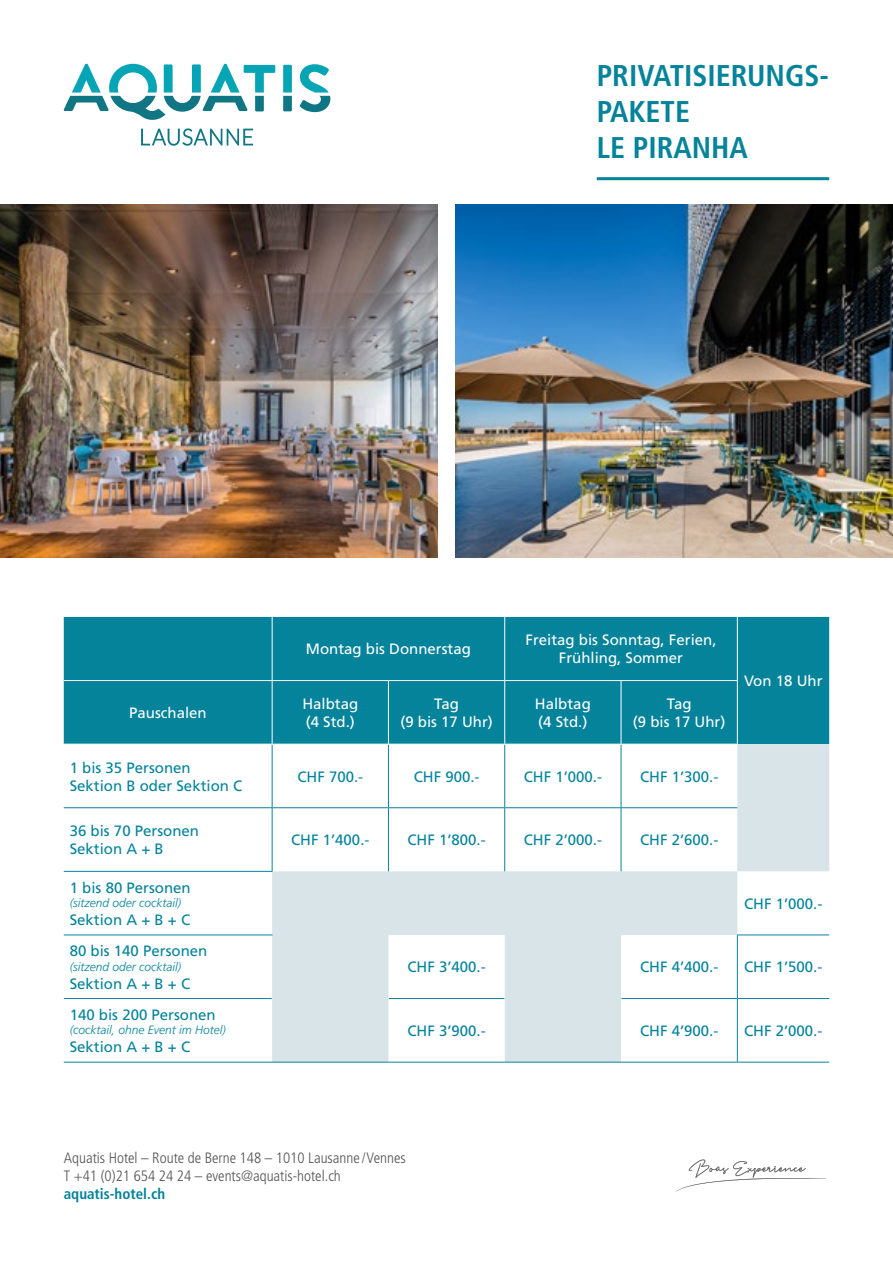
<style>
.page{position:relative;width:893px;height:1263px;background:#fff}
.page>*{position:absolute;margin:0;border:0;box-sizing:border-box;transform-origin:0 0}
.t1{font:700 condensed 30px/36px "Frutiger LT Std";color:#04839b}
.t2{font:15px/18px "Frutiger LT Std";color:#04839b}
.t3{font:15px/18px "Frutiger LT Std";color:#fff;text-align:center}
.t4{font:300 condensed 15px/18px "Frutiger LT Std";color:#555454}
.t5{font:700 condensed 15px "Frutiger LT Std";color:#04839b}
.t6{font:italic 300 12px "Frutiger LT Std";color:#04839b}
</style>
<div class="page">
<img style="left:0;top:204px;width:438px;height:353px">
<img style="left:455px;top:204px;width:438px;height:353px">
<hr style="left:597px;top:177px;width:232px;height:3px;background:#04839b">
<svg style="left:676px;top:1159px;width:150px;height:33px"></svg>
<div style="left:64px;top:617px;width:765px;height:127px;background:#04839b"></div>
<svg style="left:272px;top:744px;width:557px;height:318px"></svg>
<hr style="left:272px;top:744px;width:1px;height:63px;background:#04839b">
<hr style="left:388px;top:744px;width:1px;height:63px;background:#04839b">
<hr style="left:504px;top:744px;width:1px;height:63px;background:#04839b">
<hr style="left:621px;top:744px;width:1px;height:63px;background:#04839b">
<hr style="left:64px;top:807px;width:208px;height:1px;background:#04839b">
<hr style="left:272px;top:807px;width:116px;height:1px;background:#04839b">
<hr style="left:272px;top:808px;width:1px;height:63px;background:#04839b">
<hr style="left:388px;top:807px;width:117px;height:1px;background:#04839b">
<hr style="left:388px;top:808px;width:1px;height:63px;background:#04839b">
<hr style="left:505px;top:807px;width:116px;height:1px;background:#04839b">
<hr style="left:504px;top:808px;width:1px;height:63px;background:#04839b">
<hr style="left:621px;top:807px;width:116px;height:1px;background:#04839b">
<hr style="left:621px;top:808px;width:1px;height:63px;background:#04839b">
<hr style="left:64px;top:871px;width:209px;height:1px;background:#04839b">
<hr style="left:64px;top:934px;width:209px;height:1px;background:#04839b">
<hr style="left:737px;top:934px;width:92px;height:1px;background:#04839b">
<hr style="left:737px;top:935px;width:1px;height:63px;background:#04839b">
<hr style="left:272px;top:617px;width:1px;height:63px;background:#fff">
<hr style="left:504px;top:617px;width:1px;height:63px;background:#fff">
<hr style="left:737px;top:617px;width:1px;height:63px;background:#fff">
<hr style="left:64px;top:680px;width:208px;height:1px;background:#fff">
<hr style="left:272px;top:680px;width:116px;height:1px;background:#fff">
<hr style="left:272px;top:681px;width:1px;height:63px;background:#fff">
<hr style="left:388px;top:680px;width:117px;height:1px;background:#fff">
<hr style="left:388px;top:681px;width:1px;height:63px;background:#fff">
<hr style="left:505px;top:680px;width:116px;height:1px;background:#fff">
<hr style="left:504px;top:681px;width:1px;height:63px;background:#fff">
<hr style="left:621px;top:680px;width:117px;height:1px;background:#fff">
<hr style="left:621px;top:681px;width:1px;height:63px;background:#fff">
<hr style="left:737px;top:681px;width:1px;height:63px;background:#fff">
<hr style="left:272px;top:744px;width:116px;height:1px;background:#fff">
<hr style="left:388px;top:744px;width:117px;height:1px;background:#fff">
<hr style="left:505px;top:744px;width:116px;height:1px;background:#fff">
<hr style="left:621px;top:744px;width:117px;height:1px;background:#fff">
<hr style="left:64px;top:998px;width:208px;height:1px;background:#04839b">
<hr style="left:389px;top:998px;width:115px;height:1px;background:#04839b">
<hr style="left:621px;top:998px;width:116px;height:1px;background:#04839b">
<hr style="left:737px;top:998px;width:92px;height:1px;background:#04839b">
<hr style="left:737px;top:999px;width:1px;height:63px;background:#04839b">
<hr style="left:64px;top:1062px;width:208px;height:1px;background:#04839b">
<hr style="left:272px;top:1062px;width:116px;height:1px;background:#04839b">
<hr style="left:388px;top:1062px;width:117px;height:1px;background:#04839b">
<hr style="left:505px;top:1062px;width:116px;height:1px;background:#04839b">
<hr style="left:621px;top:1062px;width:116px;height:1px;background:#04839b">
<hr style="left:737px;top:1062px;width:92px;height:1px;background:#04839b">
<svg style="left:283px;top:65px;width:9px;height:46px"></svg>
<svg style="left:299px;top:64px;width:31px;height:48px"></svg>
<svg style="left:64px;top:64px;width:211px;height:56px"></svg>
<svg style="left:141px;top:128px;width:112px;height:18px"></svg>
<h1 class="t1" style="left:597px;top:58px;width:234px">PRIVATISIERUNGS-<br>PAKETE<br>LE PIRANHA</h1>
<p class="t3" style="left:306px;top:640px;width:167px">Montag bis Donnerstag</p>
<p class="t3" style="left:526px;top:631px;width:192px">Freitag bis Sonntag, Ferien,<br>Frühling, Sommer</p>
<p class="t3" style="left:129px;top:704px;width:79px">Pauschalen</p>
<p class="t3" style="left:302px;top:695px;width:57px;text-align:left">Halbtag (4 Std.)</p>
<p class="t3" style="left:400px;top:695px;width:94px">Tag<br>(9 bis 17 Uhr)</p>
<p class="t3" style="left:535px;top:695px;width:57px;text-align:left">Halbtag (4 Std.)</p>
<p class="t3" style="left:633px;top:695px;width:94px">Tag<br>(9 bis 17 Uhr)</p>
<p class="t2" style="left:70px;top:758px;width:174px">1 bis 35 Personen<br>Sektion B oder Sektion C</p>
<p class="t2" style="left:297px;top:767px;width:67px">CHF 700.-</p>
<p class="t2" style="left:414px;top:767px;width:67px">CHF 900.-</p>
<p class="t2" style="left:524px;top:767px;width:80px">CHF 1’000.-</p>
<p class="t2" style="left:640px;top:767px;width:80px">CHF 1’300.-</p>
<p class="t2" style="left:70px;top:822px;width:131px">36 bis 70 Personen<br>Sektion A + B</p>
<p class="t2" style="left:291px;top:831px;width:80px">CHF 1’400.-</p>
<p class="t2" style="left:407px;top:831px;width:80px">CHF 1’800.-</p>
<p class="t2" style="left:524px;top:831px;width:80px">CHF 2’000.-</p>
<p class="t2" style="left:640px;top:831px;width:80px">CHF 2’600.-</p>
<p class="t2" style="left:70px;top:878px;width:122px">1 bis 80 Personen</p>
<p class="t6" style="left:70px;top:896px;width:113px">(sitzend oder cocktail)</p>
<p class="t2" style="left:70px;top:911px;width:122px">Sektion A + B + C</p>
<p class="t3" style="left:744px;top:672px;width:80px">Von 18 Uhr</p>
<p class="t2" style="left:744px;top:895px;width:80px">CHF 1’000.-</p>
<p class="t2" style="left:70px;top:942px;width:139px">80 bis 140 Personen</p>
<p class="t6" style="left:70px;top:959px;width:113px">(sitzend oder cocktail)</p>
<p class="t2" style="left:70px;top:974px;width:122px">Sektion A + B + C</p>
<p class="t2" style="left:70px;top:1006px;width:147px">140 bis 200 Personen</p>
<p class="t6" style="left:70px;top:1023px;width:158px">(cocktail, ohne Event im Hotel)</p>
<p class="t2" style="left:70px;top:1038px;width:122px">Sektion A + B + C</p>
<p class="t2" style="left:407px;top:958px;width:80px">CHF 3’400.-</p>
<p class="t2" style="left:640px;top:958px;width:80px">CHF 4’400.-</p>
<p class="t2" style="left:744px;top:958px;width:80px">CHF 1’500.-</p>
<p class="t2" style="left:407px;top:1022px;width:80px">CHF 3’900.-</p>
<p class="t2" style="left:640px;top:1022px;width:80px">CHF 4’900.-</p>
<p class="t2" style="left:744px;top:1022px;width:80px">CHF 2’000.-</p>
<p class="t4" style="left:64px;top:1149px;width:344px">Aquatis Hotel – Route de Berne 148 – 1010 Lausanne /Vennes<br>T +41 (0)21 654 24 24 – events@aquatis-hotel.ch</p>
<p class="t5" style="left:64px;top:1185px;width:103px">aquatis-hotel.ch</p>
</div>
